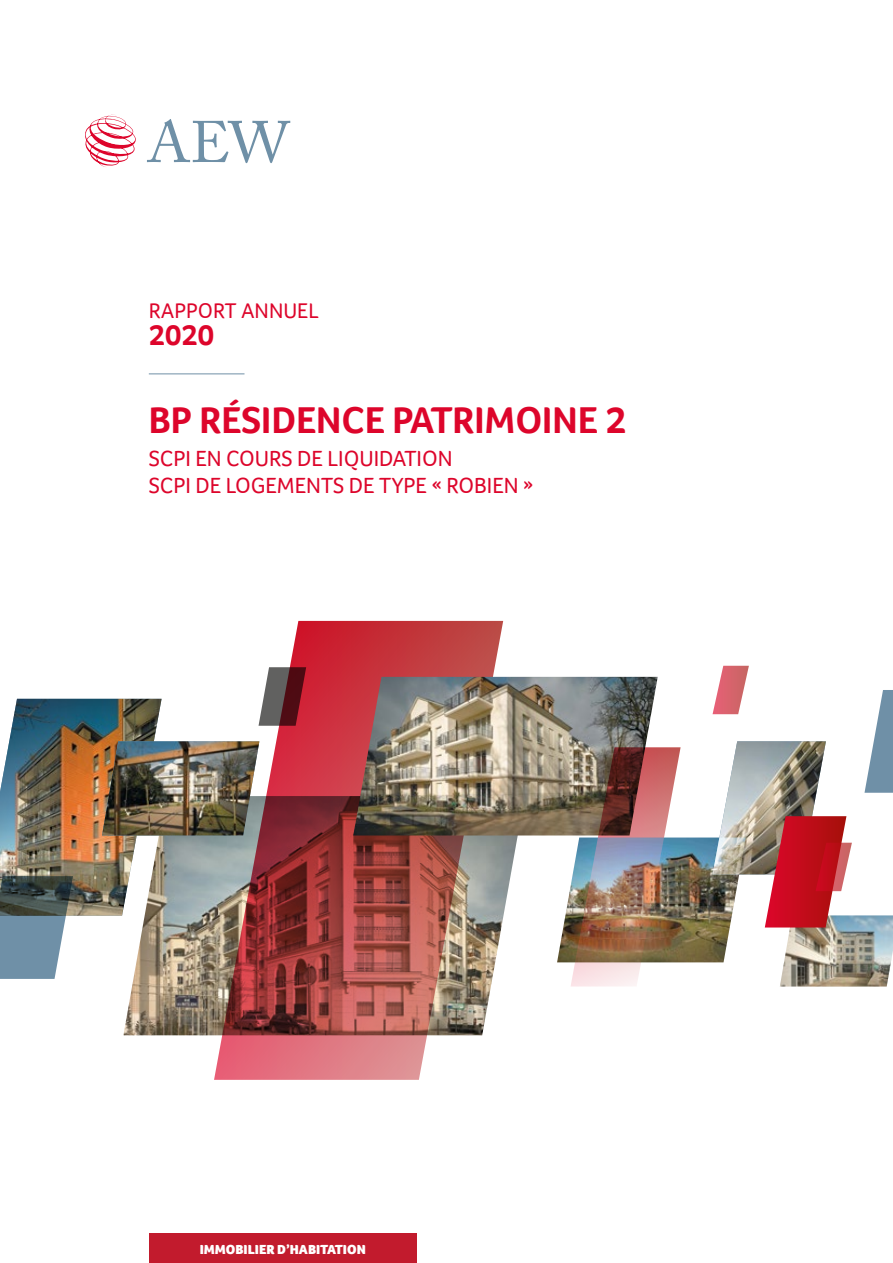
<style>
.page{position:relative;width:893px;height:1263px;background:#fff}
.page>*{position:absolute;margin:0;border:0;box-sizing:border-box;transform-origin:0 0}
.t1{font:700 38.25px "Foco";color:#dd052b}
.t2{font:700 29.7px "Foco";color:#dd052b}
.t3{font:22.5px/27px "Foco";color:#dd052b}
.t4{font:21.75px "Foco";color:#dd052b}
.t5{font:900 13.5px "Foco";color:#fff}
</style>
<div class="page">
<svg style="left:214px;top:621px;width:289px;height:459px"></svg>
<img style="left:123px;top:796px;width:402px;height:239px">
<img style="left:780px;top:915px;width:113px;height:71px">
<img style="left:353px;top:677px;width:305px;height:158px">
<svg style="left:147px;top:119px;width:143px;height:44px"></svg>
<svg style="left:85px;top:114px;width:51px;height:53px"></svg>
<svg style="left:571px;top:747px;width:110px;height:239px"></svg>
<svg style="left:864px;top:690px;width:29px;height:103px"></svg>
<img style="left:0;top:667px;width:306px;height:312px">
<svg style="left:719px;top:741px;width:133px;height:186px"></svg>
<svg style="left:712px;top:666px;width:37px;height:48px"></svg>
<img style="left:557px;top:837px;width:189px;height:125px">
<hr style="left:149px;top:373px;width:95px;height:1px;background:#6f90a7">
<div style="left:149px;top:1233px;width:268px;height:30px;background:#c21b2d"></div>
<p class="t4" style="left:149px;top:296px;width:171px">RAPPORT ANNUEL</p>
<h2 class="t2" style="left:149px;top:315px;width:67px">2020</h2>
<h1 class="t1" style="left:149px;top:395px;width:479px">BP RÉSIDENCE PATRIMOINE 2</h1>
<p class="t3" style="left:149px;top:444px;width:386px">SCPI EN COURS DE LIQUIDATION<br>SCPI DE LOGEMENTS DE TYPE « ROBIEN »</p>
<p class="t5" style="left:200px;top:1240px;width:168px">IMMOBILIER D’HABITATION</p>
</div>
